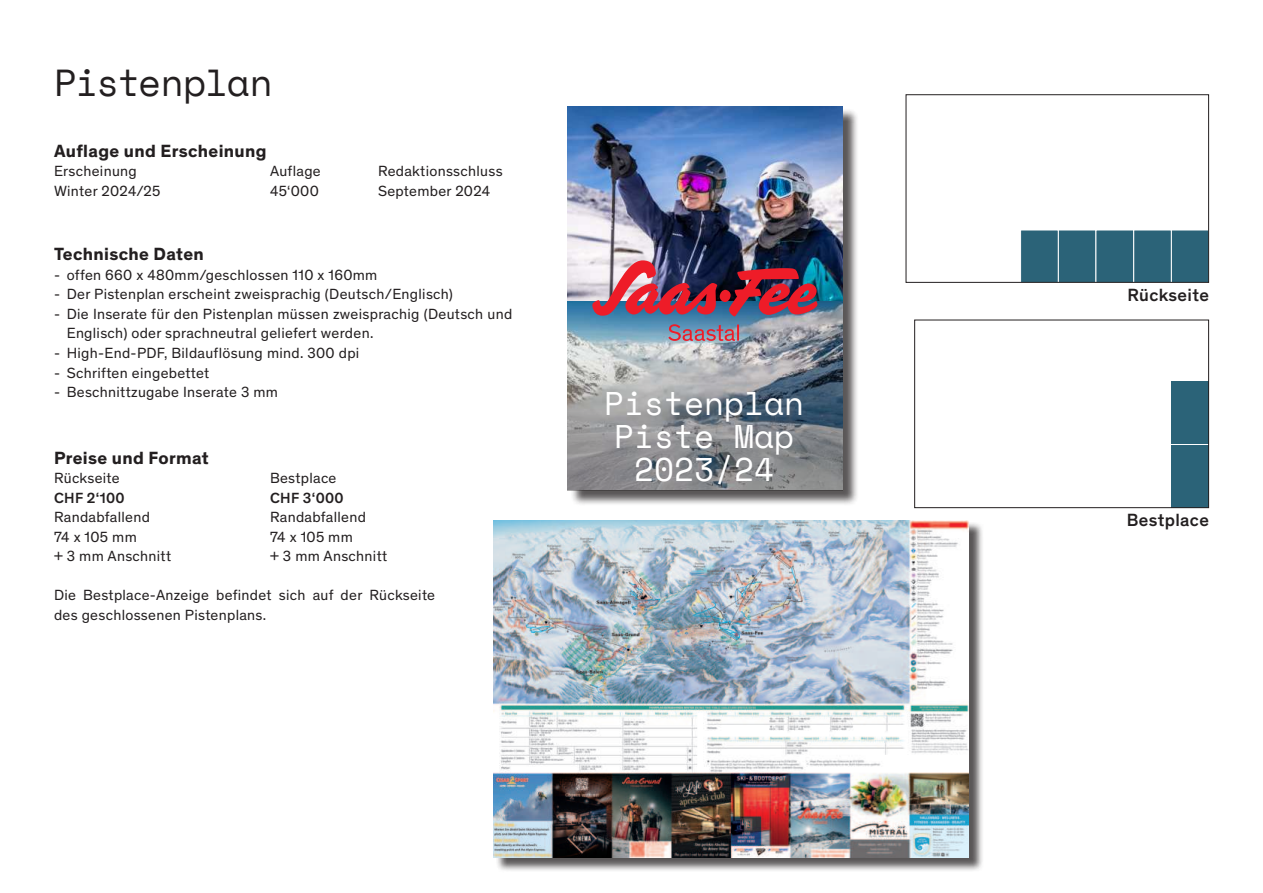
<style>
.page{position:relative;width:1263px;height:893px;background:#fff}
.page>*{position:absolute;margin:0;border:0;box-sizing:border-box;transform-origin:0 0}
.t1{font:37.5px "Space Mono";letter-spacing:-.035em;color:#231f20}
.t2{font:32.7px/32.7px "Space Mono";color:#fff;text-align:center}
.t3{font:700 18px "Theinhardt";letter-spacing:.02em;color:#231f20}
.t4{font:500 18px "Theinhardt";letter-spacing:.02em;color:#231f20}
.t5{font:15px/19.5px "Theinhardt";letter-spacing:.02em;color:#231f20}
.t6{font:500 15px "Theinhardt";letter-spacing:.02em;color:#231f20}
</style>
<div class="page">
<div style="left:1171px;top:381px;width:38px;height:63px;background:#2b6378"></div>
<div style="left:1171px;top:445px;width:38px;height:63px;background:#2b6378"></div>
<div style="left:1171px;top:230px;width:38px;height:53px;background:#2b6378"></div>
<div style="left:1058px;top:230px;width:38px;height:53px;background:#2b6378"></div>
<div style="left:1133px;top:230px;width:39px;height:53px;background:#2b6378;border:1px solid #fff"></div>
<div style="left:1020px;top:230px;width:39px;height:53px;background:#2b6378;border:1px solid #fff"></div>
<div style="left:1095px;top:230px;width:39px;height:53px;background:#2b6378;border:1px solid #fff"></div>
<div style="left:914px;top:320px;width:295px;height:188px;border:1px solid #231f20"></div>
<div style="left:906px;top:94px;width:303px;height:189px;border:1px solid #231f20"></div>
<div style="left:495px;top:522px;width:489px;height:351px;background:#231f20;opacity:.75"></div>
<img style="left:493px;top:520px;width:476px;height:337px">
<div style="left:570px;top:108px;width:288px;height:399px;background:#231f20;opacity:.75"></div>
<img style="left:568px;top:106px;width:274px;height:254px">
<svg style="left:568px;top:360px;width:274px;height:130px;background:#888c91"></svg>
<svg style="left:668px;top:324px;width:71px;height:17px"></svg>
<img style="left:592px;top:260px;width:225px;height:57px">
<h1 class="t1" style="left:54px;top:69px;width:220px">Pistenplan</h1>
<p class="t3" style="left:54px;top:143px;width:214px">Auflage und Erscheinung</p>
<p class="t5" style="left:54px;top:162px;width:84px">Erscheinung</p>
<p class="t5" style="left:270px;top:162px;width:52px">Auflage</p>
<p class="t5" style="left:378px;top:162px;width:126px">Redaktionsschluss</p>
<p class="t5" style="left:54px;top:181px;width:108px">Winter 2024/25</p>
<p class="t5" style="left:270px;top:181px;width:50px">45‘000</p>
<p class="t5" style="left:378px;top:181px;width:114px">September 2024</p>
<p class="t3" style="left:54px;top:246px;width:151px">Technische Daten</p>
<p class="t5" style="left:54px;top:266px;width:325px">- offen 660 x 480mm/geschlossen 110 x 160mm</p>
<p class="t5" style="left:54px;top:285px;width:400px">- Der Pistenplan erscheint zweisprachig (Deutsch/Englisch)</p>
<p class="t5" style="left:67px;top:305px;width:447px;text-indent:-13px">- Die Inserate für den Pistenplan müssen zweisprachig (Deutsch und<br>Englisch) oder sprachneutral geliefert werden.</p>
<p class="t5" style="left:54px;top:344px;width:307px">- High-End-PDF, Bildauflösung mind. 300 dpi</p>
<p class="t5" style="left:54px;top:363px;width:157px">- Schriften eingebettet</p>
<p class="t5" style="left:54px;top:383px;width:226px">- Beschnittzugabe Inserate 3 mm</p>
<p class="t3" style="left:54px;top:450px;width:156px">Preise und Format</p>
<p class="t5" style="left:54px;top:469px;width:67px">Rückseite</p>
<p class="t5" style="left:270px;top:469px;width:68px">Bestplace</p>
<p class="t6" style="left:54px;top:491px;width:72px">CHF 2‘100</p>
<p class="t6" style="left:270px;top:491px;width:75px">CHF 3‘000</p>
<p class="t5" style="left:54px;top:508px;width:97px">Randabfallend</p>
<p class="t5" style="left:270px;top:508px;width:97px">Randabfallend</p>
<p class="t5" style="left:54px;top:528px;width:84px">74 x 105 mm</p>
<p class="t5" style="left:270px;top:528px;width:84px">74 x 105 mm</p>
<p class="t5" style="left:54px;top:547px;width:119px">+ 3 mm Anschnitt</p>
<p class="t5" style="left:270px;top:547px;width:119px">+ 3 mm Anschnitt</p>
<p class="t5" style="left:54px;top:586px;width:383px">Die Bestplace-Anzeige befindet sich auf der Rückseite des geschlossenen Pistenplans.</p>
<h2 class="t2" style="left:604px;top:389px;width:202px">Pistenplan<br>Piste Map<br>2023/24</h2>
<p class="t4" style="left:1127px;top:287px;width:83px">Rückseite</p>
<p class="t4" style="left:1127px;top:512px;width:84px">Bestplace</p>
</div>
